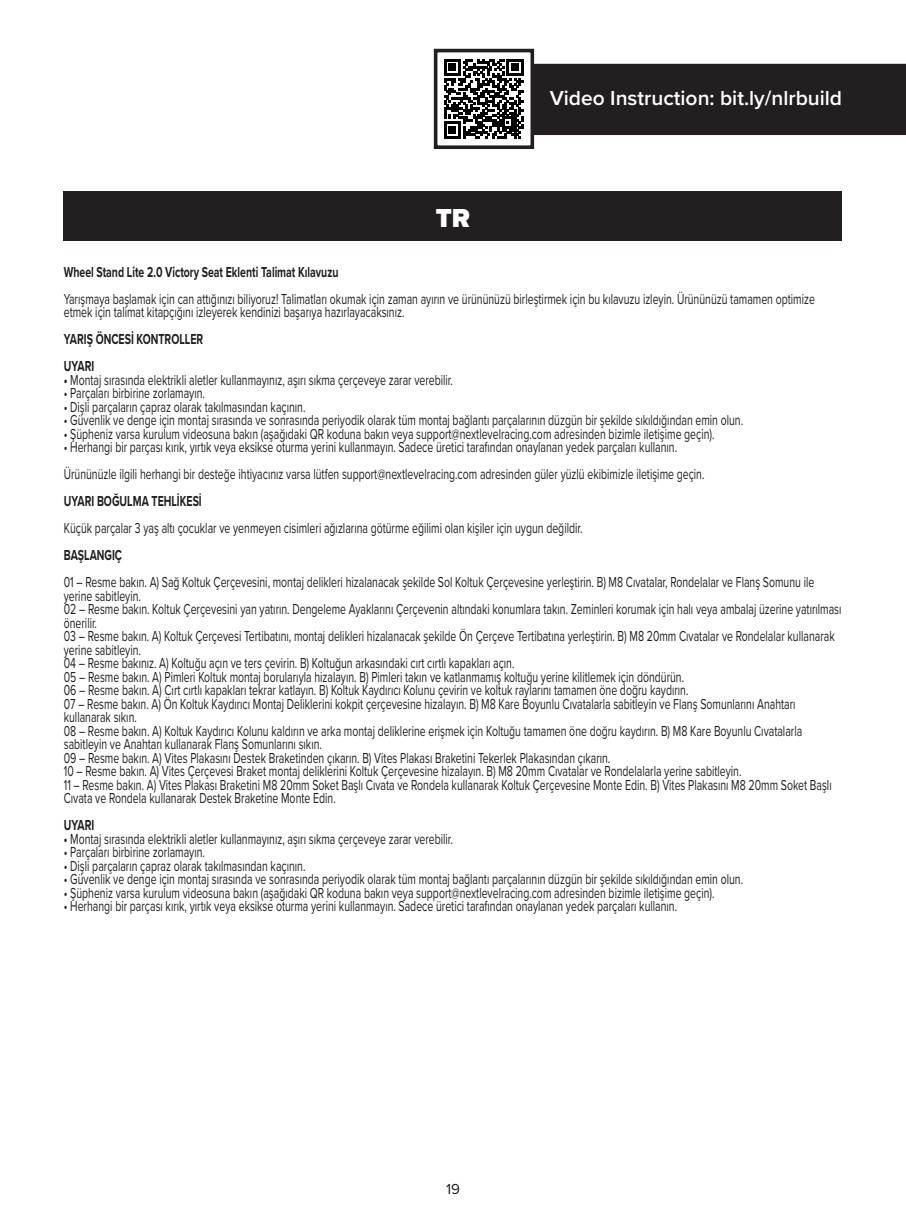
<style>
.page{position:relative;width:906px;height:1225px;background:#fff}
.page>*{position:absolute;margin:0;border:0;box-sizing:border-box;transform-origin:0 0}
.t1{font:900 27px "Proxima Nova";color:#fff}
.t2{font:600 21px "Proxima Nova";color:#fff}
.translation_body{font:15px/13.5px "Proxima Nova";color:#231f20;scale:.7 1}
.translation_body-2{font:700 15px "Proxima Nova";color:#231f20;scale:.7 1}
.translation_body-3{font:15px "Proxima Nova";color:#231f20}
.s1{font-weight:700}
</style>
<div class="page">
<svg style="left:444px;top:59px;width:462px;height:79px;background:#403d3e"></svg>
<div style="left:434px;top:49px;width:100px;height:100px;border:4px solid #231f20"></div>
<div style="left:64px;top:191px;width:778px;height:49px;background:#231f20"></div>
<p class="t1" style="left:436px;top:197px;width:36px">TR</p>
<h2 class="t2" style="left:550px;top:83px;width:294px">Video Instruction: bit.ly/nlrbuild</h2>
<p class="translation_body-2" style="left:64px;top:260px;width:394px">Wheel Stand Lite 2.0 Victory Seat Eklenti Talimat Kılavuzu</p>
<p class="translation_body" style="left:64px;top:291px;width:1074px">Yarışmaya başlamak için can attığınızı biliyoruz! Talimatları okumak için zaman ayırın ve ürününüzü birleştirmek için bu kılavuzu izleyin. Ürününüzü tamamen optimize etmek için talimat kitapçığını izleyerek kendinizi başarıya hazırlayacaksınız.</p>
<p class="translation_body-2" style="left:64px;top:328px;width:201px">YARIŞ ÖNCESİ KONTROLLER</p>
<p class="translation_body-2" style="left:64px;top:355px;width:45px">UYARI</p>
<p class="translation_body" style="left:64px;top:372px;width:557px"><span class="s1">•</span> Montaj sırasında elektrikli aletler kullanmayınız, aşırı sıkma çerçeveye zarar verebilir.</p>
<p class="translation_body" style="left:64px;top:386px;width:203px">• Parçaları birbirine zorlamayın.</p>
<p class="translation_body" style="left:64px;top:399px;width:347px">• Dişli parçaların çapraz olarak takılmasından kaçının.</p>
<p class="translation_body" style="left:64px;top:413px;width:972px">• Güvenlik ve denge için montaj sırasında ve sonrasında periyodik olarak tüm montaj bağlantı parçalarının düzgün bir şekilde sıkıldığından emin olun.</p>
<p class="translation_body" style="left:64px;top:426px;width:931px">• Şüpheniz varsa kurulum videosuna bakın (aşağıdaki QR koduna bakın veya support@nextlevelracing.com adresinden bizimle iletişime geçin).</p>
<p class="translation_body" style="left:64px;top:440px;width:877px">• Herhangi bir parçası kırık, yırtık veya eksikse oturma yerini kullanmayın. Sadece üretici tarafından onaylanan yedek parçaları kullanın.</p>
<p class="translation_body" style="left:64px;top:467px;width:916px">Ürününüzle ilgili herhangi bir desteğe ihtiyacınız varsa lütfen support@nextlevelracing.com adresinden güler yüzlü ekibimizle iletişime geçin.</p>
<p class="translation_body-2" style="left:64px;top:490px;width:199px">UYARI BOĞULMA TEHLİKESİ</p>
<p class="translation_body" style="left:64px;top:521px;width:742px">Küçük parçalar 3 yaş altı çocuklar ve yenmeyen cisimleri ağızlarına götürme eğilimi olan kişiler için uygun değildir.</p>
<p class="translation_body-2" style="left:64px;top:544px;width:85px">BAŞLANGIÇ</p>
<p class="translation_body" style="left:64px;top:575px;width:1073px">01 – Resme bakın. A) Sağ Koltuk Çerçevesini, montaj delikleri hizalanacak şekilde Sol Koltuk Çerçevesine yerleştirin. B) M8 Cıvatalar, Rondelalar ve Flanş Somunu ile yerine sabitleyin.</p>
<p class="translation_body" style="left:64px;top:602px;width:1112px">02 – Resme bakın. Koltuk Çerçevesini yan yatırın. Dengeleme Ayaklarını Çerçevenin altındaki konumlara takın. Zeminleri korumak için halı veya ambalaj üzerine yatırılması önerilir.</p>
<p class="translation_body" style="left:64px;top:629px;width:1102px">03 – Resme bakın. A) Koltuk Çerçevesi Tertibatını, montaj delikleri hizalanacak şekilde Ön Çerçeve Tertibatına yerleştirin. B) M8 20mm Cıvatalar ve Rondelalar kullanarak yerine sabitleyin.</p>
<p class="translation_body" style="left:64px;top:656px;width:645px">04 – Resme bakınız. A) Koltuğu açın ve ters çevirin. B) Koltuğun arkasındaki cırt cırtlı kapakları açın.</p>
<p class="translation_body" style="left:64px;top:669px;width:887px">05 – Resme bakın. A) Pimleri Koltuk montaj borularıyla hizalayın. B) Pimleri takın ve katlanmamış koltuğu yerine kilitlemek için döndürün.</p>
<p class="translation_body" style="left:64px;top:683px;width:894px">06 – Resme bakın. A) Cırt cırtlı kapakları tekrar katlayın. B) Koltuk Kaydırıcı Kolunu çevirin ve koltuk raylarını tamamen öne doğru kaydırın.</p>
<p class="translation_body" style="left:64px;top:696px;width:1047px">07 – Resme bakın. A) Ön Koltuk Kaydırıcı Montaj Deliklerini kokpit çerçevesine hizalayın. B) M8 Kare Boyunlu Cıvatalarla sabitleyin ve Flanş Somunlarını Anahtarı kullanarak sıkın.</p>
<p class="translation_body" style="left:64px;top:723px;width:1056px">08 – Resme bakın. A) Koltuk Kaydırıcı Kolunu kaldırın ve arka montaj deliklerine erişmek için Koltuğu tamamen öne doğru kaydırın. B) M8 Kare Boyunlu Cıvatalarla sabitleyin ve Anahtarı kullanarak Flanş Somunlarını sıkın.</p>
<p class="translation_body" style="left:64px;top:750px;width:782px">09 – Resme bakın. A) Vites Plakasını Destek Braketinden çıkarın. B) Vites Plakası Braketini Tekerlek Plakasından çıkarın.</p>
<p class="translation_body" style="left:64px;top:764px;width:969px">10 – Resme bakın. A) Vites Çerçevesi Braket montaj deliklerini Koltuk Çerçevesine hizalayın. B) M8 20mm Cıvatalar ve Rondelalarla yerine sabitleyin.</p>
<p class="translation_body" style="left:64px;top:777px;width:1098px">11 – Resme bakın. A) Vites Plakası Braketini M8 20mm Soket Başlı Cıvata ve Rondela kullanarak Koltuk Çerçevesine Monte Edin. B) Vites Plakasını M8 20mm Soket Başlı<br>Cıvata ve Rondela kullanarak Destek Braketine Monte Edin.</p>
<p class="translation_body-2" style="left:64px;top:814px;width:45px">UYARI</p>
<p class="translation_body" style="left:64px;top:831px;width:557px"><span class="s1">•</span> Montaj sırasında elektrikli aletler kullanmayınız, aşırı sıkma çerçeveye zarar verebilir.</p>
<p class="translation_body" style="left:64px;top:845px;width:203px">• Parçaları birbirine zorlamayın.</p>
<p class="translation_body" style="left:64px;top:858px;width:347px">• Dişli parçaların çapraz olarak takılmasından kaçının.</p>
<p class="translation_body" style="left:64px;top:872px;width:972px">• Güvenlik ve denge için montaj sırasında ve sonrasında periyodik olarak tüm montaj bağlantı parçalarının düzgün bir şekilde sıkıldığından emin olun.</p>
<p class="translation_body" style="left:64px;top:885px;width:931px">• Şüpheniz varsa kurulum videosuna bakın (aşağıdaki QR koduna bakın veya support@nextlevelracing.com adresinden bizimle iletişime geçin).</p>
<p class="translation_body" style="left:64px;top:899px;width:877px">• Herhangi bir parçası kırık, yırtık veya eksikse oturma yerini kullanmayın. Sadece üretici tarafından onaylanan yedek parçaları kullanın.</p>
<p class="translation_body-3" style="left:446px;top:1177px;width:15px">19</p>
</div>
